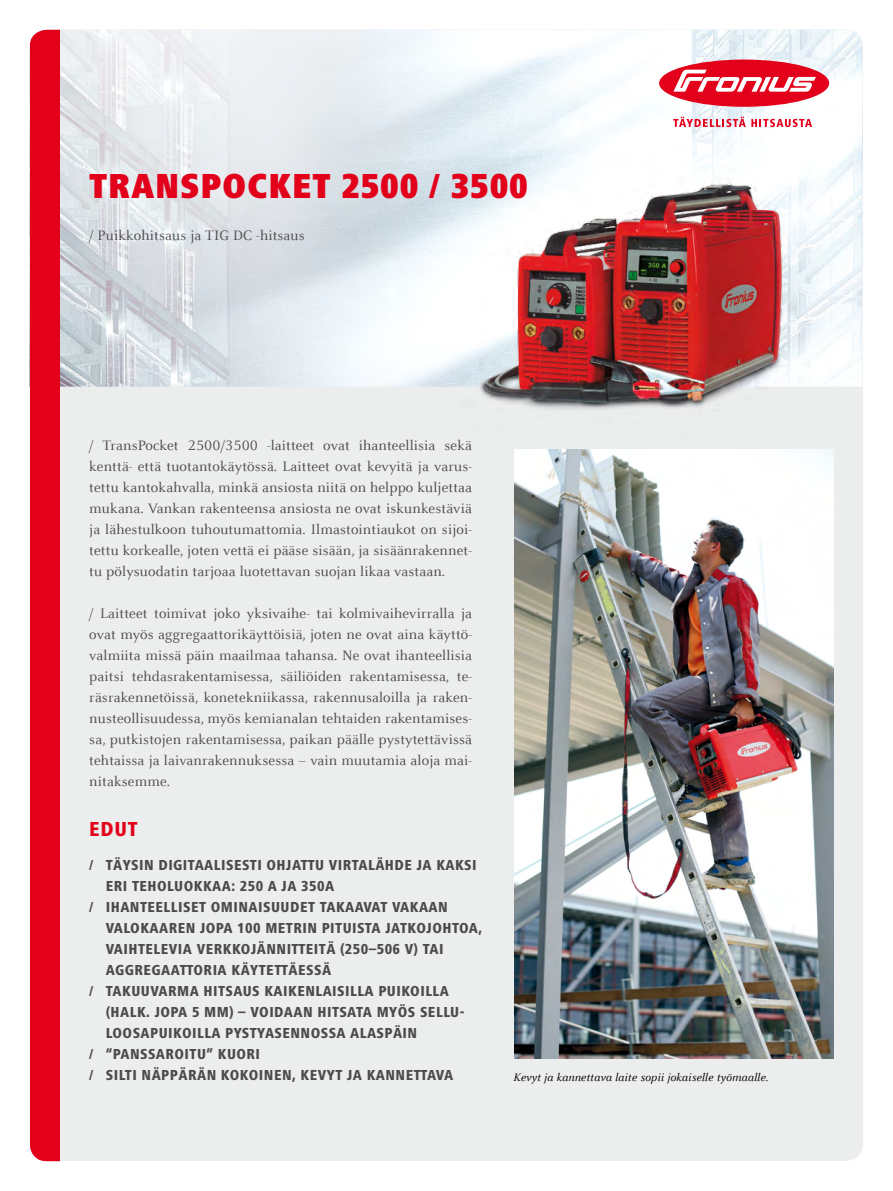
<style>
.page{position:relative;width:893px;height:1191px;background:#fff}
.page>*{position:absolute;margin:0;border:0;box-sizing:border-box;transform-origin:0 0}
.t1{font:900 condensed 36px "Frutiger Next LTW1 G";letter-spacing:.02em;color:#e2001a}
.t2{font:800 condensed 21px "Frutiger Next LTW1 G";color:#e2001a}
.t3{font:15px/21px "Celeste Offc Pro";letter-spacing:.01em;color:#4b4b4d;text-align:justify}
.t4{font:800 condensed 15px/21px "Frutiger Next LTW1 G";letter-spacing:.03em;color:#4b4b4d}
.t5{font:italic 12px "Celeste Offc Pro";letter-spacing:.01em;color:#000}
</style>
<div class="page">
<div style="left:29px;top:30px;width:834px;height:1131px;background:#eceded;border-radius:17px"></div>
<img style="left:29px;top:30px;width:833px;height:357px">
<div style="left:30px;top:30px;width:30px;height:1131px;background:#e2001a"></div>
<img style="left:429px;top:128px;width:434px;height:362px">
<img style="left:514px;top:450px;width:319px;height:609px">
<div style="left:659px;top:60px;width:170px;height:47px;background:#e2001a;border-radius:50%"></div>
<svg style="left:673px;top:70px;width:143px;height:22px"></svg>
<svg style="left:673px;top:117px;width:139px;height:10px"></svg>
<h1 class="t1" style="left:89px;top:165px;width:440px">TRANSPOCKET 2500 / 3500</h1>
<p class="t3" style="left:89px;top:224px;width:217px">/ Puikkohitsaus ja TIG DC -hitsaus</p>
<p class="t3" style="left:89px;top:434px;width:384px">/ TransPocket 2500/3500 -laitteet ovat ihanteellisia sekä kenttä- että tuotantokäytössä. Laitteet ovat kevyitä ja varus&shy;tettu kantokahvalla, minkä ansiosta niitä on helppo kuljettaa mukana. Vankan rakenteensa ansiosta ne ovat iskunkestäviä ja lähestulkoon tuhoutumattomia. Ilmastointiaukot on sijoi&shy;tettu korkealle, joten vettä ei pääse sisään, ja sisäänrakennet&shy;tu pölysuodatin tarjoaa luotettavan suojan likaa vastaan.</p>
<p class="t3" style="left:89px;top:602px;width:384px">/ Laitteet toimivat joko yksivaihe- tai kolmivaihevirralla ja ovat myös aggregaattorikäyttöisiä, joten ne ovat aina käyttö&shy;valmiita missä päin maailmaa tahansa. Ne ovat ihanteellisia paitsi tehdasrakentamisessa, säiliöiden rakentamisessa, te&shy;räsrakennetöissä, konetekniikassa, rakennusaloilla ja raken&shy;nusteollisuudessa, myös kemianalan tehtaiden rakentamises&shy;sa, putkistojen rakentamisessa, paikan päälle pystytettävissä tehtaissa ja laivanrakennuksessa – vain muutamia aloja mai&shy;nitaksemme.</p>
<h2 class="t2" style="left:89px;top:816px;width:50px">EDUT</h2>
<p class="t4" style="left:89px;top:854px;width:220px">/ TÄYSIN DIGITAALISESTI OHJATTU</p>
<p class="t4" style="left:89px;top:854px;width:389px;text-indent:240px">VIRTALÄHDE JA KAKSI<br>E RI TEHO LUOKKAA: 250 A JA 350A<br>/ I HANTEELLISET OMINAISUUDET</p>
<p class="t4" style="left:106px;top:896px;width:378px;text-indent:214px">TAKAAVAT VAKAAN VALOKAAREN JOPA 100 METRIN PITU ISTA JATKOJOHTOA, VAIHTE LEVIA VERKKOJÄNNITTE ITÄ (250–506 V) TAI AGGREGAATTORIA KÄYTETT</p>
<p class="t4" style="left:289px;top:959px;width:44px">ÄESSÄ</p>
<p class="t4" style="left:89px;top:980px;width:361px">/ TAKUUVARMA HITSAUS KAIKENLAISILLA PUIKOILLA</p>
<p class="t4" style="left:106px;top:1001px;width:360px">(HALK. JOPA 5 MM) – VOIDAAN HITSATA MYÖS SELLU-</p>
<p class="t4" style="left:106px;top:1022px;width:313px">LOOSAPUIKOILLA PYSTYASENNOSSA ALASPÄIN</p>
<p class="t4" style="left:89px;top:1043px;width:172px">/ “PANSSAROITU” KUORI</p>
<p class="t4" style="left:89px;top:1064px;width:365px">/ S ILTI NÄPPÄRÄN KOKOINEN, KEVYT JA KANNETTAVA</p>
<p class="t5" style="left:513px;top:1069px;width:256px">Kevyt ja kannettava laite sopii jokaiselle työmaalle.</p>
</div>
